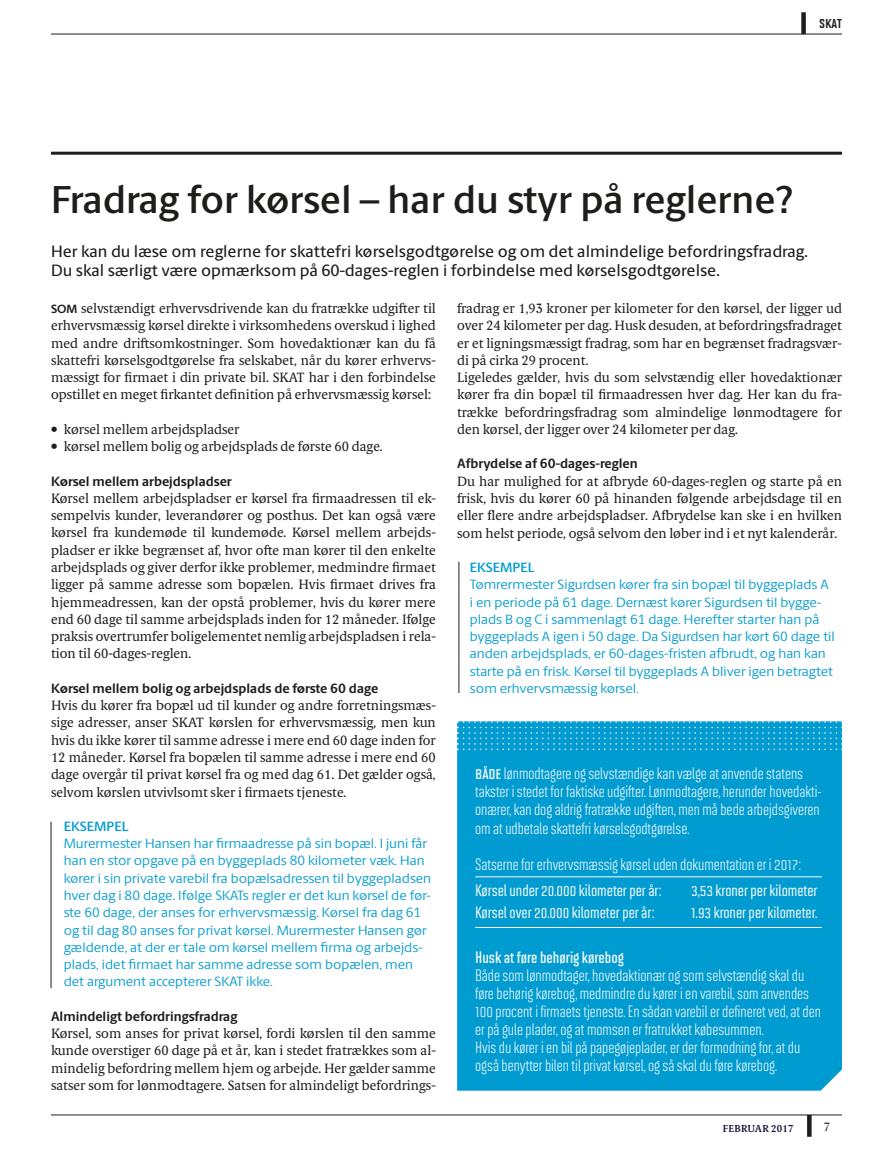
<style>
.page{position:relative;width:893px;height:1149px;background:#fff}
.page>*{position:absolute;margin:0;border:0;box-sizing:border-box;transform-origin:0 0}
.t1{font:600 39px "Berling Sans";color:#1d1d1b}
.t2{font:16.5px/18px "Solano Gothic MVB";color:#fff}
.t3{font:500 16.5px/19.5px "Berling Sans";color:#1d1d1b}
.t4{font:500 16.5px "Solano Gothic MVB";color:#fff}
.t5{font:600 16.5px "Solano Gothic MVB";color:#fff}
.t6{font:15px "Solano Gothic MVB Bd SC";color:#1d1d1b}
.t7{font:13.5px/17.2px "Berling Serif Text";color:#1d1d1b;text-align:justify}
.t8{font:13.5px/17.2px "Berling Sans";color:#009bd0}
.t9{font:700 13.5px "Berling Sans";color:#1d1d1b}
.t10{font:600 13.5px "Berling Sans";color:#009bd0}
.t11{font:12px "Berling Serif Text";color:#1d1d1b}
.t12{font:600 10.2px "Berling Serif Text";letter-spacing:.02em;color:#131139}
.s1{font-family:"Berling Sans";font-weight:700;font-size:12px}
.s2{font-family:"Solano Gothic MVB Sb SC"}
</style>
<div class="page">
<div style="left:807px;top:1114px;width:5px;height:22px;background:#1d1d1b"></div>
<div style="left:457px;top:721px;width:385px;height:369px;background:#009bd0"></div>
<svg style="left:457px;top:721px;width:379px;height:28px;background:#10a1d2"></svg>
<hr style="left:51px;top:34px;width:791px;height:1px;background:#1d1d1b">
<hr style="left:51px;top:152px;width:791px;height:3px;background:#1d1d1b">
<div style="left:801px;top:12px;width:5px;height:22px;background:#1d1d1b"></div>
<hr style="left:51px;top:1114px;width:791px;height:1px;background:#1d1d1b">
<hr style="left:475px;top:876px;width:347px;height:1px;background:#fff">
<hr style="left:475px;top:926px;width:347px;height:1px;background:#fff">
<hr style="left:51px;top:821px;width:1px;height:166px;background:#1d1d1b">
<hr style="left:459px;top:561px;width:1px;height:131px;background:#1d1d1b">
<p class="t6" style="left:819px;top:15px;width:24px">skat</p>
<h1 class="t1" style="left:51px;top:176px;width:744px">Fradrag for kørsel – har du styr på reglerne?</h1>
<p class="t3" style="left:51px;top:241px;width:758px">Her kan du læse om reglerne for skattefri kørselsgodtgørelse og om det almindelige befordringsfradrag.<br>Du skal særligt være opmærksom på 60-dages-reglen i forbindelse med kørselsgodtgørelse.</p>
<p class="t7" style="left:51px;top:299px;width:386px"><span class="s1">SOM</span> selvstændigt erhvervsdrivende kan du fratrække udgifter til erhvervsmæssig kørsel direkte i virksomhedens overskud i lighed med andre driftsomkostninger. Som hovedaktionær kan du få skattefri kørselsgodtgørelse fra selskabet, når du kører erhvervs&shy;mæssigt for firmaet i din private bil. SKAT har i den forbindelse opstillet en meget firkantet definition på erhvervsmæssig kørsel:</p>
<p class="t7" style="left:64px;top:420px;width:320px">kørsel mellem arbejdspladser<br>kørsel mellem bolig og arbejdsplads de første 60 dage.</p>
<p class="t9" style="left:51px;top:472px;width:182px">Kørsel mellem arbejdspladser</p>
<p class="t7" style="left:51px;top:489px;width:386px">Kørsel mellem arbejdspladser er kørsel fra firmaadressen til ek&shy;sempelvis kunder, leverandører og posthus. Det kan også være kørsel fra kundemøde til kundemøde. Kørsel mellem arbejds&shy;pladser er ikke begrænset af, hvor ofte man kører til den enkelte arbejdsplads og giver derfor ikke problemer, medmindre firmaet ligger på samme adresse som bopælen. Hvis firmaet drives fra hjemmeadressen, kan der opstå problemer, hvis du kører mere end 60 dage til samme arbejdsplads inden for 12 måneder. Ifølge praksis overtrumfer boligelementet nemlig arbejdspladsen i rela&shy;tion til 60-dages-reglen.</p>
<p class="t9" style="left:51px;top:679px;width:329px">Kørsel mellem bolig og arbejdsplads de første 60 dage</p>
<p class="t7" style="left:51px;top:696px;width:386px">Hvis du kører fra bopæl ud til kunder og andre forretningsmæs&shy;sige adresser, anser SKAT kørslen for erhvervsmæssig, men kun hvis du ikke kører til samme adresse i mere end 60 dage inden for 12 måneder. Kørsel fra bopælen til samme adresse i mere end 60 dage overgår til privat kørsel fra og med dag 61. Det gælder også, selvom kørslen utvivlsomt sker i firmaets tjeneste.</p>
<p class="t10" style="left:64px;top:817px;width:66px">EKSEMPEL</p>
<p class="t8" style="left:64px;top:834px;width:369px">Murermester Hansen har firmaadresse på sin bopæl. I juni får han en stor opgave på en byggeplads 80 kilometer væk. Han kører i sin private varebil fra bopælsadressen til byggepladsen hver dag i 80 dage. Ifølge SKATs regler er det kun kørsel de før&shy;ste 60 dage, der anses for erhvervsmæssig. Kørsel fra dag 61 og til dag 80 anses for privat kørsel. Murermester Hansen gør gældende, at der er tale om kørsel mellem firma og arbejds&shy;plads, idet firmaet har samme adresse som bopælen, men det argument accepterer SKAT ikke.</p>
<p class="t9" style="left:51px;top:1007px;width:188px">Almindeligt befordringsfradrag</p>
<p class="t7" style="left:51px;top:1024px;width:386px">Kørsel, som anses for privat kørsel, fordi kørslen til den samme kunde overstiger 60 dage på et år, kan i stedet fratrækkes som al&shy;mindelig befordring mellem hjem og arbejde. Her gælder samme satser som for lønmodtagere. Satsen for almindeligt befordrings-</p>
<p class="t7" style="left:457px;top:299px;width:386px;text-align:left">fradrag er 1,93 kroner per kilometer for den kørsel, der ligger ud over 24 kilometer per dag. Husk desuden, at befordringsfradraget er et ligningsmæssigt fradrag, som har en begrænset fradragsvær&shy;di på cirka 29 procent.<br>Ligeledes gælder, hvis du som selvstændig eller hovedaktionær kører fra din bopæl til firmaadressen hver dag. Her kan du fra&shy;trække befordringsfradrag som almindelige lønmodtagere for den kørsel, der ligger over 24 kilometer per dag.</p>
<p class="t9" style="left:457px;top:455px;width:182px">Afbrydelse af 60-dages-reglen</p>
<p class="t7" style="left:457px;top:472px;width:386px">Du har mulighed for at afbryde 60-dages-reglen og starte på en frisk, hvis du kører 60 på hinanden følgende arbejdsdage til en eller flere andre arbejdspladser. Afbrydelse kan ske i en hvilken som helst periode, også selvom den løber ind i et nyt kalenderår.</p>
<p class="t10" style="left:470px;top:559px;width:66px">EKSEMPEL</p>
<p class="t8" style="left:470px;top:575px;width:366px">Tømrermester Sigurdsen kører fra sin bopæl til byggeplads A i en periode på 61 dage. Dernæst kører Sigurdsen til bygge&shy;plads B og C i sammenlagt 61 dage. Herefter starter han på byggeplads A igen i 50 dage. Da Sigurdsen har kørt 60 dage til anden arbejdsplads, er 60-dages-fristen afbrudt, og han kan starte på en frisk. Kørsel til byggeplads A bliver igen betragtet som erhvervsmæssig kørsel.</p>
<p class="t2" style="left:475px;top:764px;width:348px"><span class="s2">både</span> lønmodtagere og selvstændige kan vælge at anvende statens takster i stedet for faktiske udgifter. Lønmodtagere, herunder hovedakti&shy;onærer, kan dog aldrig fratrække udgiften, men må bede arbejdsgiveren om at udbetale skattefri kørselsgodtgørelse.</p>
<p class="t2" style="left:475px;top:854px;width:328px">Satserne for erhvervsmæssig kørsel uden dokumentation er i 2017:</p>
<p class="t4" style="left:475px;top:881px;width:188px">Kørsel under 20.000 kilometer per år:</p>
<p class="t4" style="left:691px;top:881px;width:128px">3,53 kroner per kilometer</p>
<p class="t4" style="left:475px;top:903px;width:181px">Kørsel over 20.000 kilometer per år:</p>
<p class="t4" style="left:691px;top:903px;width:128px">1.93 kroner per kilometer.</p>
<p class="t5" style="left:475px;top:947px;width:150px">Husk at føre behørig kørebog</p>
<p class="t2" style="left:475px;top:965px;width:347px">Både som lønmodtager, hovedaktionær og som selvstændig skal du føre behørig kørebog, medmindre du kører i en varebil, som anvendes 100 procent i firmaets tjeneste. En sådan varebil er defineret ved, at den er på gule plader, og at momsen er fratrukket købesummen.<br>Hvis du kører i en bil på papegøjeplader, er der formodning for, at du også benytter bilen til privat kørsel, og så skal du føre kørebog.</p>
<p class="t12" style="left:723px;top:1121px;width:72px">FEBRUAR 2017</p>
<p class="t11" style="left:824px;top:1119px;width:8px">7</p>
</div>
